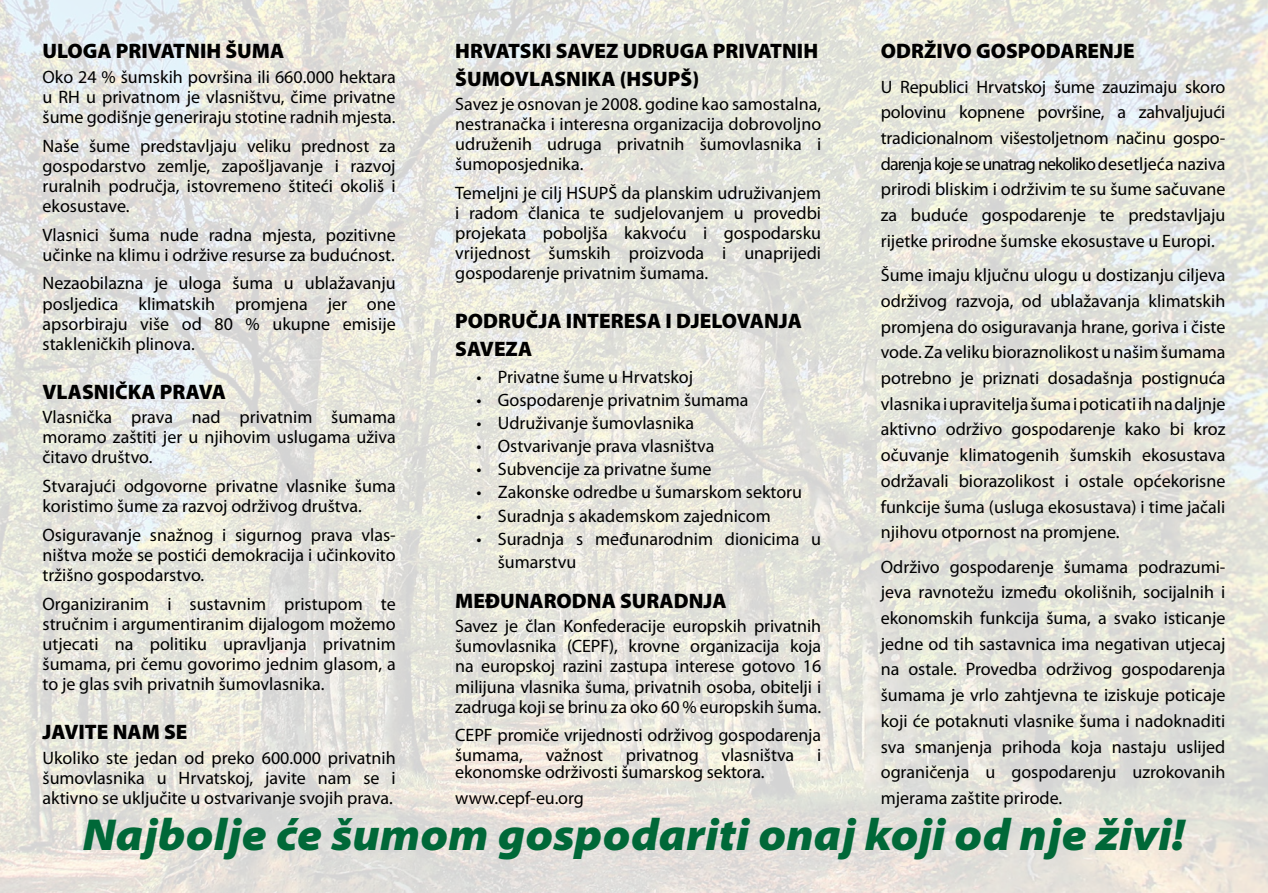
<style>
.page{position:relative;width:1268px;height:893px;background:#fff}
.page>*{position:absolute;margin:0;border:0;box-sizing:border-box;transform-origin:0 0}
.t1{font:italic 900 semi-expanded 45px "Myriad Pro";color:#006838}
.t2{font:900 21px/27.6px "Myriad Pro";color:#000}
.t3{font:18px/20.1px "Myriad Pro";color:#000;text-align:justify}
</style>
<div class="page">
<img style="left:0;top:0;width:1267px;height:893px">
<p class="t2" style="left:43px;top:38px;width:243px">ULOGA PRIVATNIH ŠUMA</p>
<p class="t3" style="left:43px;top:67px;width:354px">Oko 24 % šumskih površina ili 660.000 hektara u RH u privatnom je vlasništvu, čime privatne šume godišnje generiraju stotine radnih mjesta.</p>
<p class="t3" style="left:43px;top:136px;width:354px">Naše šume predstavljaju veliku prednost za gospodarstvo zemlje, zapošljavanje i razvoj ruralnih područja, istovremeno štiteći okoliš i ekosustave.</p>
<p class="t3" style="left:43px;top:225px;width:354px">Vlasnici šuma nude radna mjesta, pozitivne učinke na klimu i održive resurse za budućnost.</p>
<p class="t3" style="left:43px;top:274px;width:354px">Nezaobilazna je uloga šuma u ublažavanju posljedica klimatskih promjena jer one apsorbiraju više od 80 % ukupne emisije stakleničkih plinova.</p>
<p class="t2" style="left:43px;top:378px;width:185px">VLASNIČKA PRAVA</p>
<p class="t3" style="left:43px;top:407px;width:354px">Vlasnička prava nad privatnim šumama moramo zaštiti jer u njihovim uslugama uživa čitavo društvo.</p>
<p class="t3" style="left:43px;top:476px;width:354px">Stvarajući odgovorne privatne vlasnike šuma koristimo šume za razvoj održivog društva.</p>
<p class="t3" style="left:43px;top:525px;width:354px">Osiguravanje snažnog i sigurnog prava vlas&shy;ništva može se postići demokracija i učinkovito tržišno gospodarstvo.</p>
<p class="t3" style="left:43px;top:594px;width:354px">Organiziranim i sustavnim pristupom te stručnim i argumentiranim dijalogom možemo utjecati na politiku upravljanja privatnim šumama, pri čemu govorimo jednim glasom, a to je glas svih privatnih šumovlasnika.</p>
<p class="t2" style="left:43px;top:719px;width:146px">JAVITE NAM SE</p>
<p class="t3" style="left:43px;top:748px;width:354px">Ukoliko ste jedan od preko 600.000 privatnih šumovlasnika u Hrvatskoj, javite nam se i aktivno se uključite u ostvarivanje svojih prava.</p>
<p class="t2" style="left:880px;top:38px;width:255px">ODRŽIVO GOSPODARENJE</p>
<p class="t3" style="left:880px;top:74px;width:346px;line-height:25.7px">U Republici Hrvatskoj šume zauzimaju skoro polovinu kopnene površine, a zahvaljujući tradicionalnom višestoljetnom načinu gospo&shy;darenja koje se unatrag nekoliko desetljeća naziva prirodi bliskim i održivim te su šume sačuvane za buduće gospodarenje te predstavljaju rijetke prirodne šumske ekosustave u Europi.</p>
<p class="t3" style="left:880px;top:263px;width:346px;line-height:25.7px">Šume imaju ključnu ulogu u dostizanju ciljeva održivog razvoja, od ublažavanja klimatskih promjena do osiguravanja hrane, goriva i čiste vode. Za veliku bioraznolikost u našim šumama potrebno je priznati dosadašnja postignuća vlasnika i upravitelja šuma i poticati ih na daljnje aktivno održivo gospodarenje kako bi kroz očuvanje klimatogenih šumskih ekosustava održavali biorazolikost i ostale općekorisne funkcije šuma (usluga ekosustava) i time jačali njihovu otpornost na promjene.</p>
<p class="t3" style="left:880px;top:554px;width:346px;line-height:25.7px">Održivo gospodarenje šumama podrazumi&shy;jeva ravnotežu između okolišnih, socijalnih i ekonomskih funkcija šuma, a svako isticanje jedne od tih sastavnica ima negativan utjecaj na ostale. Provedba održivog gospodarenja šumama je vrlo zahtjevna te iziskuje poticaje koji će potaknuti vlasnike šuma i nadoknaditi sva smanjenja prihoda koja nastaju uslijed ograničenja u gospodarenju uzrokovanih mjerama zaštite prirode.</p>
<h1 class="t1" style="left:83px;top:810px;width:1103px">Najbolje će šumom gospodariti onaj koji od nje živi!</h1>
<p class="t2" style="left:455px;top:38px;width:364px">HRVATSKI SAVEZ UDRUGA PRIVATNIH<br>ŠUMOVLASNIKA (HSUPŠ)</p>
<p class="t3" style="left:455px;top:94px;width:367px">Savez je osnovan je 2008. godine kao samostalna, nestranačka i interesna organizacija dobrovoljno udruženih udruga privatnih šumovlasnika i šumoposjednika.</p>
<p class="t3" style="left:455px;top:183px;width:367px">Temeljni je cilj HSUPŠ da planskim udruživanjem i radom članica te sudjelovanjem u provedbi projekata poboljša kakvoću i gospodarsku vrijednost šumskih proizvoda i unaprijedi gospodarenje privatnim šumama.</p>
<p class="t2" style="left:455px;top:307px;width:348px">PODRUČJA INTERESA I DJELOVANJA<br>SAVEZA</p>
<p class="t3" style="left:476px;top:367px;width:218px">• Privatne šume u Hrvatskoj</p>
<p class="t3" style="left:476px;top:390px;width:273px">• Gospodarenje privatnim šumama</p>
<p class="t3" style="left:476px;top:413px;width:219px">• Udruživanje šumovlasnika</p>
<p class="t3" style="left:476px;top:437px;width:239px">• Ostvarivanje prava vlasništva</p>
<p class="t3" style="left:476px;top:460px;width:236px">• Subvencije za privatne šume</p>
<p class="t3" style="left:476px;top:483px;width:327px">• Zakonske odredbe u šumarskom sektoru</p>
<p class="t3" style="left:476px;top:506px;width:296px">• Suradnja s akademskom zajednicom</p>
<p class="t3" style="left:497px;top:527px;width:325px;line-height:23.1px;text-indent:-21px">• Suradnja s međunarodnim dionicima u šumarstvu</p>
<p class="t2" style="left:455px;top:587px;width:273px">MEĐUNARODNA SURADNJA</p>
<p class="t3" style="left:455px;top:617px;width:367px">Savez je član Konfederacije europskih privatnih šumovlasnika (CEPF), krovne organizacija koja na europskoj razini zastupa interese gotovo 16 milijuna vlasnika šuma, privatnih osoba, obitelji i zadruga koji se brinu za oko 60 % europskih šuma.</p>
<p class="t3" style="left:455px;top:725px;width:367px">CEPF promiče vrijednosti održivog gospodarenja šumama,</p>
<p class="t3" style="left:545px;top:745px;width:59px">važnost</p>
<p class="t3" style="left:625px;top:745px;width:74px">privatnog</p>
<p class="t3" style="left:721px;top:745px;width:74px">vlasništva</p>
<p class="t3" style="left:816px;top:745px;width:6px">i</p>
<p class="t3" style="left:455px;top:760px;width:311px;line-height:25.7px">ekonomske održivosti šumarskog sektora. www.cepf-eu.org</p>
</div>
